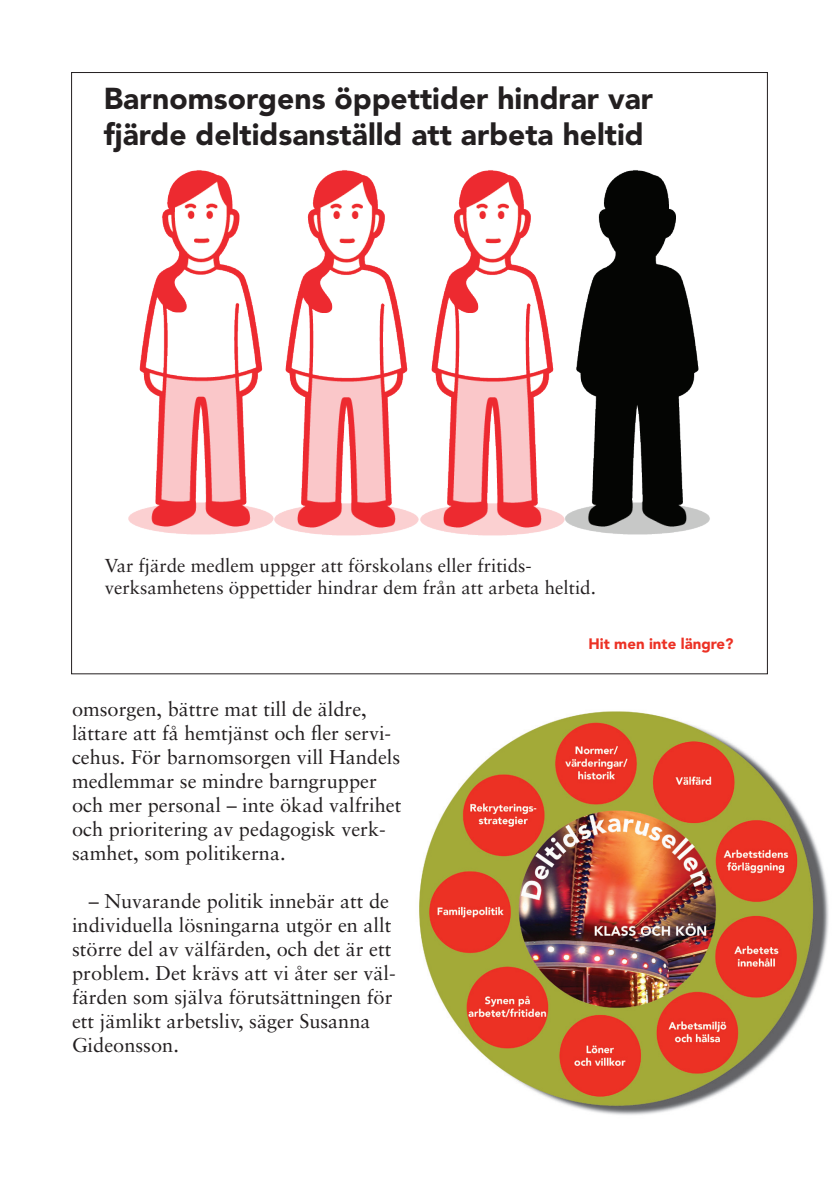
<style>
.page{position:relative;width:840px;height:1191px;background:#fff}
.page>*{position:absolute;margin:0;border:0;box-sizing:border-box;transform-origin:0 0}
.t1{font:900 30px/36px "Avenir";color:#231f20}
.t2{font:20px/24px "Sabon";color:#231f20}
.t3{font:18.8px/22.4px "Sabon";color:#231f20}
.t4{font:900 15px "Avenir";color:#ec3124}
</style>
<div class="page">
<img style="left:419px;top:711px;width:410px;height:404px">
<img style="left:431px;top:170px;width:125px;height:366px">
<img style="left:556px;top:170px;width:154px;height:365px">
<img style="left:285px;top:170px;width:146px;height:366px">
<img style="left:128px;top:170px;width:157px;height:365px">
<p class="t1" style="left:104px;top:81px;width:550px">Barnomsorgens öppettider hindrar var fjärde deltidsanställd att arbeta heltid</p>
<p class="t3" style="left:105px;top:554px;width:492px">Var fjärde medlem uppger att förskolans eller fritids&shy;verksamhetens öppettider hindrar dem från att arbeta heltid.</p>
<p class="t2" style="left:72px;top:696px;width:330px">omsorgen, bättre mat till de äldre, lättare att få hemtjänst och fler servi&shy;cehus. För barnomsorgen vill Handels medlemmar se mindre barngrupper och mer personal – inte ökad valfrihet och prioritering av pedagogisk verk&shy;samhet, som politikerna.</p>
<p class="t2" style="left:72px;top:888px;width:325px;text-indent:17px">– Nuvarande politik innebär att de individuella lösningarna utgör en allt större del av välfärden, och det är ett problem. Det krävs att vi åter ser väl&shy;färden som själva förutsättningen för ett jämlikt arbetsliv, säger Susanna Gideonsson.</p>
<p class="t4" style="left:588px;top:634px;width:147px">Hit men inte längre?</p>
</div>
